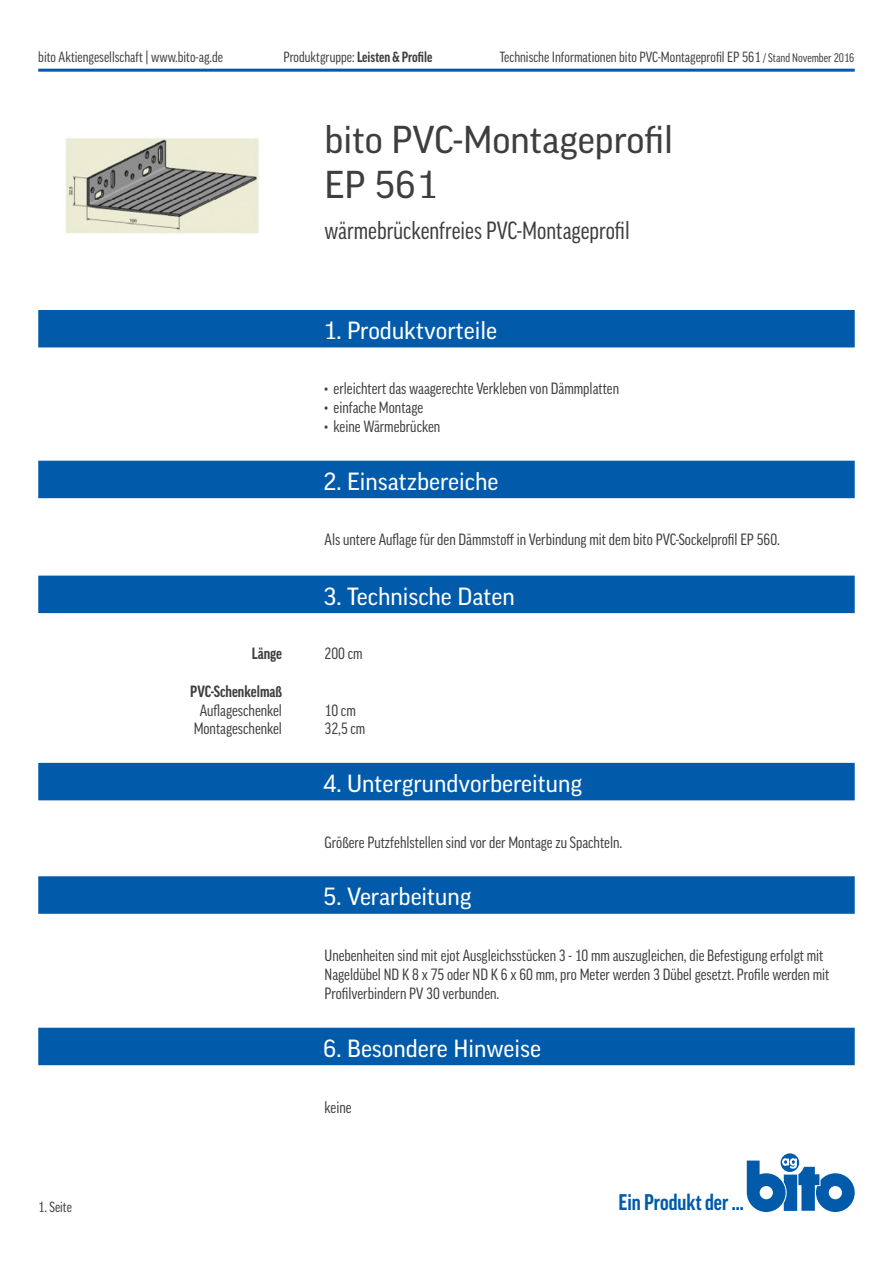
<style>
.page{position:relative;width:893px;height:1263px;background:#fff}
.page>*{position:absolute;margin:0;border:0;box-sizing:border-box;transform-origin:0 0}
.Headline{font:37.5px/45px "Good Pro";color:#3e3e3f}
.blauer_Balken{font:24px "Good Pro";color:#fff}
.Subline{font:condensed 24px "Good Pro";color:#3e3e3f}
.t1{font:700 condensed 21.9px "Good Pro";color:#015aaa}
.Inhalt{font:condensed 15.75px "Good Pro";color:#3e3e3f}
.Auflistung{font:700 condensed 15.75px "Good Pro";color:#3e3e3f}
.Auflistung-2{font:condensed 15.75px "Good Pro";color:#3e3e3f}
.Adresse{font:condensed 14.25px "Good Pro";color:#3e3e3f}
.t2{font:700 condensed 14.25px "Good Pro";color:#3e3e3f}
.s1{font-weight:400}
.s2{font-size:12px}
</style>
<div class="page">
<hr style="left:38px;top:69px;width:817px;height:3px;background:#015aaa">
<svg style="left:747px;top:1153px;width:108px;height:59px"></svg>
<img style="left:65px;top:138px;width:194px;height:96px">
<div style="left:38px;top:461px;width:817px;height:37px;background:#015aaa"></div>
<div style="left:38px;top:576px;width:817px;height:37px;background:#015aaa"></div>
<div style="left:38px;top:310px;width:817px;height:37px;background:#015aaa"></div>
<div style="left:38px;top:763px;width:817px;height:37px;background:#015aaa"></div>
<div style="left:38px;top:876px;width:817px;height:38px;background:#015aaa"></div>
<div style="left:38px;top:1028px;width:817px;height:37px;background:#015aaa"></div>
<p class="Adresse" style="left:38px;top:49px;width:186px">bito Aktiengesellschaft | www.bito-ag.de</p>
<p class="t2" style="left:284px;top:49px;width:150px"><span class="s1">Produktgruppe:</span> Leisten &amp; Profile</p>
<p class="Adresse" style="left:500px;top:49px;width:356px">Technische Informationen bito PVC-Montageprofil EP 561 <span class="s2">/ Stand November 2016</span></p>
<p class="Headline" style="left:325px;top:117px;width:350px">bito PVC-Montageprofil<br>EP 561</p>
<p class="Subline" style="left:325px;top:217px;width:307px">wärmebrückenfreies PVC-Montageprofil</p>
<p class="blauer_Balken" style="left:323px;top:317px;width:175px">1. Produktvorteile</p>
<p class="Inhalt" style="left:325px;top:380px;width:296px">• erleichtert das waagerechte Verkleben von Dämmplatten</p>
<p class="Inhalt" style="left:325px;top:399px;width:100px">• einfache Montage</p>
<p class="Inhalt" style="left:325px;top:418px;width:117px">• keine Wärmebrücken</p>
<p class="blauer_Balken" style="left:323px;top:467px;width:177px">2. Einsatzbereiche</p>
<p class="Inhalt" style="left:325px;top:531px;width:457px">Als untere Auflage für den Dämmstoff in Verbindung mit dem bito PVC-Sockelprofil EP 560.</p>
<p class="Auflistung" style="left:252px;top:644px;width:32px">Länge</p>
<p class="Auflistung" style="left:190px;top:682px;width:93px">PVC-Schenkelmaß</p>
<p class="Inhalt" style="left:200px;top:701px;width:84px">Auflageschenkel</p>
<p class="Auflistung-2" style="left:194px;top:720px;width:90px">Montageschenkel</p>
<p class="blauer_Balken" style="left:323px;top:582px;width:193px">3. Technische Daten</p>
<p class="Inhalt" style="left:325px;top:644px;width:40px">200 cm</p>
<p class="Inhalt" style="left:325px;top:701px;width:33px">10 cm</p>
<p class="Inhalt" style="left:325px;top:720px;width:42px">32,5 cm</p>
<p class="blauer_Balken" style="left:323px;top:769px;width:260px">4. Untergrundvorbereitung</p>
<p class="Inhalt" style="left:325px;top:833px;width:299px">Größere Putzfehlstellen sind vor der Montage zu Spachteln.</p>
<p class="blauer_Balken" style="left:323px;top:883px;width:150px">5. Verarbeitung</p>
<p class="Inhalt" style="left:325px;top:947px;width:500px">Unebenheiten sind mit ejot Ausgleichsstücken 3 - 10 mm auszugleichen, die Befestigung erfolgt mit</p>
<p class="Inhalt" style="left:325px;top:966px;width:506px">Nageldübel ND K 8 x 75 oder ND K 6 x 60 mm, pro Meter werden 3 Dübel gesetzt. Profile werden mit</p>
<p class="Inhalt" style="left:325px;top:985px;width:176px">Profilverbindern PV 30 verbunden.</p>
<p class="blauer_Balken" style="left:323px;top:1034px;width:219px">6. Besondere Hinweise</p>
<p class="Inhalt" style="left:325px;top:1098px;width:28px">keine</p>
<p class="Adresse" style="left:38px;top:1199px;width:35px">1. Seite</p>
<h3 class="t1" style="left:618px;top:1190px;width:127px">Ein Produkt der ...</h3>
</div>
